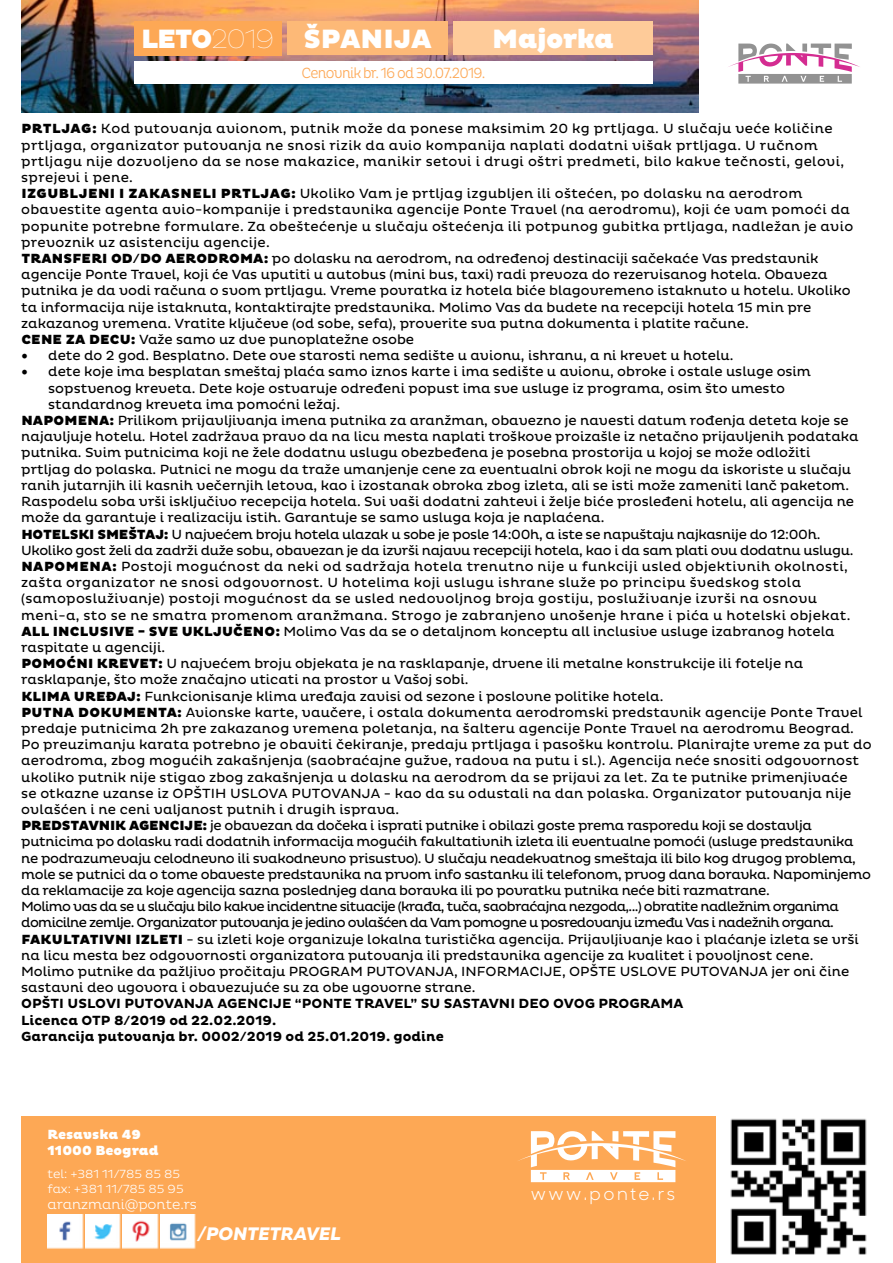
<style>
.page{position:relative;width:893px;height:1263px;background:#fff}
.page>*{position:absolute;margin:0;border:0;box-sizing:border-box;transform-origin:0 0}
.t1{font:900 27px "Pluto";letter-spacing:-.025em;color:#fff}
.t2{font:18px "Sharp Sans No 1";letter-spacing:.135em;color:#fff}
.t3{font:18px "Muller Regular 14";letter-spacing:.01em;color:#fff}
.t4{font:300 15px "Pluto Cond";letter-spacing:-.05em;color:#fda855}
.t5{font:13.5px/16.2px "Pluto";color:#000}
.t6{font:13.5px "Pluto";letter-spacing:-.025em;color:#000}
.t7{font:13.5px "Pluto";letter-spacing:.025em;color:#000}
.t8{font:13.5px "Pluto";letter-spacing:-.05em;color:#000}
.t9{font:700 13.5px/16.2px "Pluto";color:#000}
.t10{font:900 13.5px/16.2px "Pluto";color:#fff}
.t11{font:300 13.5px "Pluto";color:#fff}
.t12{font:300 12px/14.4px "Pluto";color:#fff}
.s1{font-weight:100}
.s2{font-weight:900}
.s3{font-family:"Minion Pro";font-size:18px}
</style>
<div class="page">
<img style="left:21px;top:0;width:678px;height:113px">
<svg style="left:728px;top:44px;width:132px;height:40px"></svg>
<div style="left:287px;top:21px;width:161px;height:34px;background:#fdb977"></div>
<div style="left:453px;top:21px;width:200px;height:34px;background:#fecb99"></div>
<div style="left:134px;top:21px;width:148px;height:34px;background:#fda855"></div>
<div style="left:134px;top:61px;width:519px;height:23px;background:#fff"></div>
<div style="left:21px;top:1117px;width:695px;height:146px;background:#fda855"></div>
<img style="left:730px;top:1118px;width:137px;height:137px">
<svg style="left:518px;top:1131px;width:168px;height:51px"></svg>
<img style="left:47px;top:1214px;width:149px;height:35px">
<h1 class="t1" style="left:141px;top:24px;width:292px">LETO<span class="s1">2019</span> ŠPANIJA</h1>
<h1 class="t1" style="left:492px;top:24px;width:124px">Majorka</h1>
<p class="t4" style="left:301px;top:64px;width:186px">Cenovnik br. 16 od 30.07.2019.</p>
<p class="t5" style="left:21px;top:121px;width:833px"><span class="s2">PRTLJAG:</span> Kod putovanja avionom, putnik može da ponese maksimim 20 kg prtljaga. U slučaju veće količine prtljaga, organizator putovanja ne snosi rizik da avio kompanija naplati dodatni višak prtljaga. U ručnom prtljagu nije dozvoljeno da se nose makazice, manikir setovi i drugi oštri predmeti, bilo kakve tečnosti, gelovi, sprejevi i pene.<br><span class="s2">IZGU BLJENI I ZAKASNELI PRTLJAG:</span> Ukoliko Vam je prtljag izgubljen ili oštećen, po dolasku na aerodrom obavestite agenta avio-kompanije i predstavnika agencije Ponte Travel (na aerodromu), koji će vam pomoći da popunite potrebne formulare. Za obeštećenje u slučaju oštećenja ili potpunog gubitka prtljaga, nadležan je avio prevoznik uz asistenciju agencije.<br><span class="s2">TRANSF ERI OD/DO AERODROMA:</span> po dolasku na aerodrom, na određenoj destinaciji sačekaće Vas predstavnik agencije Ponte Travel, koji će Vas uputiti u autobus (mini bus, taxi) radi prevoza do rezervisanog hotela. Obaveza putnika je da vodi računa o svom prtljagu. Vreme povratka iz hotela biće blagovremeno istaknuto u hotelu. Ukoliko ta informacija nije istaknuta, kontaktirajte predstavnika. Molimo Vas da budete na recepciji hotela 15 min pre zakazanog vremena. Vratite ključeve (od sobe, sefa), proverite sva putna dokumenta i platite račune.<br><span class="s2">CENE ZA DECU :</span> Važe samo uz dve punoplatežne osobe</p>
<p class="t5" style="left:21px;top:348px;width:714px"><span class="s3">•</span> dete do 2 god. Besplatno. Dete ove starosti nema sedište u avionu, ishranu, a ni krevet u hotelu.</p>
<p class="t5" style="left:21px;top:364px;width:791px"><span class="s3">•</span> dete koje ima besplatan smeštaj plaća samo iznos karte i ima sedište u avionu, obroke i ostale usluge osim</p>
<p class="t5" style="left:48px;top:380px;width:738px">sopstvenog kreveta. Dete koje ostvaruje određeni popust ima sve usluge iz programa, osim što umesto</p>
<p class="t5" style="left:48px;top:396px;width:293px">standardnog kreveta ima pomoćni ležaj.</p>
<p class="t5" style="left:21px;top:413px;width:829px"><span class="s2">NAPOMENA:</span> Prilikom prijavljivanja imena putnika za aranžman, obavezno je navesti datum rođenja deteta koje se</p>
<p class="t5" style="left:21px;top:429px;width:839px">najavljuje hotelu. Hotel zadržava pravo da na licu mesta naplati troškove proizašle iz netačno prijavljenih podataka</p>
<p class="t5" style="left:21px;top:445px;width:791px">putnika. Svim putnicima koji ne žele dodatnu uslugu obezbeđena je posebna prostorija u kojoj se može odložiti</p>
<p class="t5" style="left:21px;top:461px;width:831px">prtljag do polaska. Putnici ne mogu da traže umanjenje cene za eventualni obrok koji ne mogu da iskoriste u slučaju</p>
<p class="t5" style="left:21px;top:477px;width:829px">ranih jutarnjih ili kasnih večernjih letova, kao i izostanak obroka zbog izleta, ali se isti može zameniti lanč paketom.</p>
<p class="t5" style="left:21px;top:494px;width:834px">Raspodelu soba vrši isključivo recepcija hotela. Svi vaši dodatni zahtevi i želje biće prosleđeni hotelu, ali agencija ne</p>
<p class="t5" style="left:21px;top:510px;width:585px">može da garantuje i realizaciju istih. Garantuje se samo usluga koja je naplaćena.</p>
<p class="t6" style="left:21px;top:526px;width:800px"><span class="s2">H OTELSKI SMEŠTAJ:</span> U najvećem broju hotela ulazak u sobe je posle 14:00h, a iste se napuštaju najkasnije do 12:00h.</p>
<p class="t6" style="left:21px;top:542px;width:834px">Ukoliko gost želi da zadrži duže sobu, obavezan je da izvrši najavu recepciji hotela, kao i da sam plati ovu dodatnu uslugu.</p>
<p class="t7" style="left:21px;top:559px;width:828px"><span class="s2">NAPOMENA:</span> Postoji mogućnost da neki od sadržaja hotela trenutno nije u funkciji usled objektivnih okolnosti,</p>
<p class="t7" style="left:21px;top:575px;width:781px">zašta organizator ne snosi odgovornost. U hotelima koji uslugu ishrane služe po principu švedskog stola</p>
<p class="t7" style="left:21px;top:591px;width:797px">(samoposluživanje) postoji mogućnost da se usled nedovoljnog broja gostiju, posluživanje izvrši na osnovu</p>
<p class="t7" style="left:21px;top:607px;width:831px">meni-a, sto se ne smatra promenom aranžmana. Strogo je zabranjeno unošenje hrane i pića u hotelski objekat.</p>
<p class="t5" style="left:21px;top:623px;width:815px"><span class="s2">ALL INCLUS IVE - SVE UKLJU ČENO:</span> Molimo Vas da se o detaljnom konceptu all inclusive usluge izabranog hotela</p>
<p class="t5" style="left:21px;top:639px;width:145px">raspitate u agenciji.</p>
<p class="t5" style="left:21px;top:656px;width:783px"><span class="s2">POMOĆNI KREVET:</span> U najvećem broju objekata je na rasklapanje, drvene ili metalne konstrukcije ili fotelje na</p>
<p class="t5" style="left:21px;top:672px;width:449px">rasklapanje, što može značajno uticati na prostor u Vašoj sobi.</p>
<p class="t5" style="left:21px;top:688px;width:643px"><span class="s2">KLIMA UREĐAJ:</span> Funkcionisanje klima uređaja zavisi od sezone i poslovne politike hotela.</p>
<p class="t5" style="left:21px;top:704px;width:843px"><span class="s2">PU TNA DOKU MENTA:</span> Avionske karte, vaučere, i ostala dokumenta aerodromski predstavnik agencije Ponte Travel</p>
<p class="t5" style="left:21px;top:720px;width:834px">predaje putnicima 2h pre zakazanog vremena poletanja, na šalteru agencije Ponte Travel na aerodromu Beograd.</p>
<p class="t5" style="left:21px;top:737px;width:852px">Po preuzimanju karata potrebno je obaviti čekiranje, predaju prtljaga i pasošku kontrolu. Planirajte vreme za put do</p>
<p class="t5" style="left:21px;top:753px;width:839px">aerodroma, zbog mogućih zakašnjenja (saobraćajne gužve, radova na putu i sl.). Agencija neće snositi odgovornost</p>
<p class="t5" style="left:21px;top:769px;width:828px">ukoliko putnik nije stigao zbog zakašnjenja u dolasku na aerodrom da se prijavi za let. Za te putnike primenjivaće</p>
<p class="t5" style="left:21px;top:785px;width:832px">se otkazne uzanse iz OPŠTIH USLOVA PUTOVANJA - kao da su odustali na dan polaska. Organizator putovanja nije</p>
<p class="t5" style="left:21px;top:801px;width:380px">ovlašćen i ne ceni valjanost putnih i drugih isprava.</p>
<p class="t6" style="left:21px;top:818px;width:792px"><span class="s2">PREDSTAVNIK AGENCIJE:</span> je obavezan da dočeka i isprati putnike i obilazi goste prema rasporedu koji se dostavlja</p>
<p class="t6" style="left:21px;top:834px;width:834px">putnicima po dolasku radi dodatnih informacija mogućih fakultativnih izleta ili eventualne pomoći (usluge predstavnika</p>
<p class="t6" style="left:21px;top:850px;width:836px">ne podrazumevaju celodnevno ili svakodnevno prisustvo). U slučaju neadekvatnog smeštaja ili bilo kog drugog problema,</p>
<p class="t6" style="left:21px;top:866px;width:851px">mole se putnici da o tome obaveste predstavnika na prvom info sastanku ili telefonom, prvog dana boravka. Napominjemo</p>
<p class="t6" style="left:21px;top:883px;width:750px">da reklamacije za koje agencija sazna poslednjeg dana boravka ili po povratku putnika neće biti razmatrane.</p>
<p class="t8" style="left:21px;top:899px;width:819px">Molimo vas da se u slučaju bilo kakve incidentne situacije (krađa, tuča, saobraćajna nezgoda,...) obratite nadležnim organima</p>
<p class="t8" style="left:21px;top:915px;width:814px">domicilne zemlje. Organizator putovanja je jedino ovlašćen da Vam pomogne u posredovanju između Vas i nadežnih organa.</p>
<p class="t5" style="left:21px;top:931px;width:839px"><span class="s2">FAKU LTATIVNI IZLETI</span> - su izleti koje organizuje lokalna turistička agencija. Prijavljivanje kao i plaćanje izleta se vrši</p>
<p class="t5" style="left:21px;top:947px;width:794px">na licu mesta bez odgovornosti organizatora putovanja ili predstavnika agencije za kvalitet i povoljnost cene.</p>
<p class="t5" style="left:21px;top:963px;width:829px">Molimo putnike da pažljivo pročitaju PROGRAM PUTOVANJA, INFORMACIJE, OPŠTE USLOVE PUTOVANJA jer oni čine</p>
<p class="t5" style="left:21px;top:980px;width:456px">sastavni deo ugovora i obavezujuće su za obe ugovorne strane.</p>
<p class="t9" style="left:21px;top:996px;width:164px">OPŠTI US LOVI PUTOVANJA</p>
<p class="t9" style="left:217px;top:996px;width:237px">AGENCIJ E “PONTE TRAVEL” SU SAS</p>
<p class="t9" style="left:471px;top:996px;width:170px">TAVNI DEO OVOG PROGRA</p>
<p class="t9" style="left:660px;top:996px;width:24px">MA</p>
<p class="t9" style="left:21px;top:1012px;width:424px">Licenca OTP 8/2019 od 22.02.2019.<br>Garancija putovanja br. 0002/2019 od 25.01.2019. godine</p>
<p class="t10" style="left:47px;top:1127px;width:113px">Resavska 49<br>11000 Beograd</p>
<p class="t12" style="left:47px;top:1167px;width:138px">tel: +381 11/785 85 85 fax: +381 11/785 85 95</p>
<p class="t11" style="left:47px;top:1196px;width:151px">aranzmani@ponte.rs</p>
<h2 class="t3" style="left:198px;top:1222px;width:145px">/PONTETRAVEL</h2>
<h2 class="t2" style="left:531px;top:1181px;width:146px">www.ponte.rs</h2>
</div>
